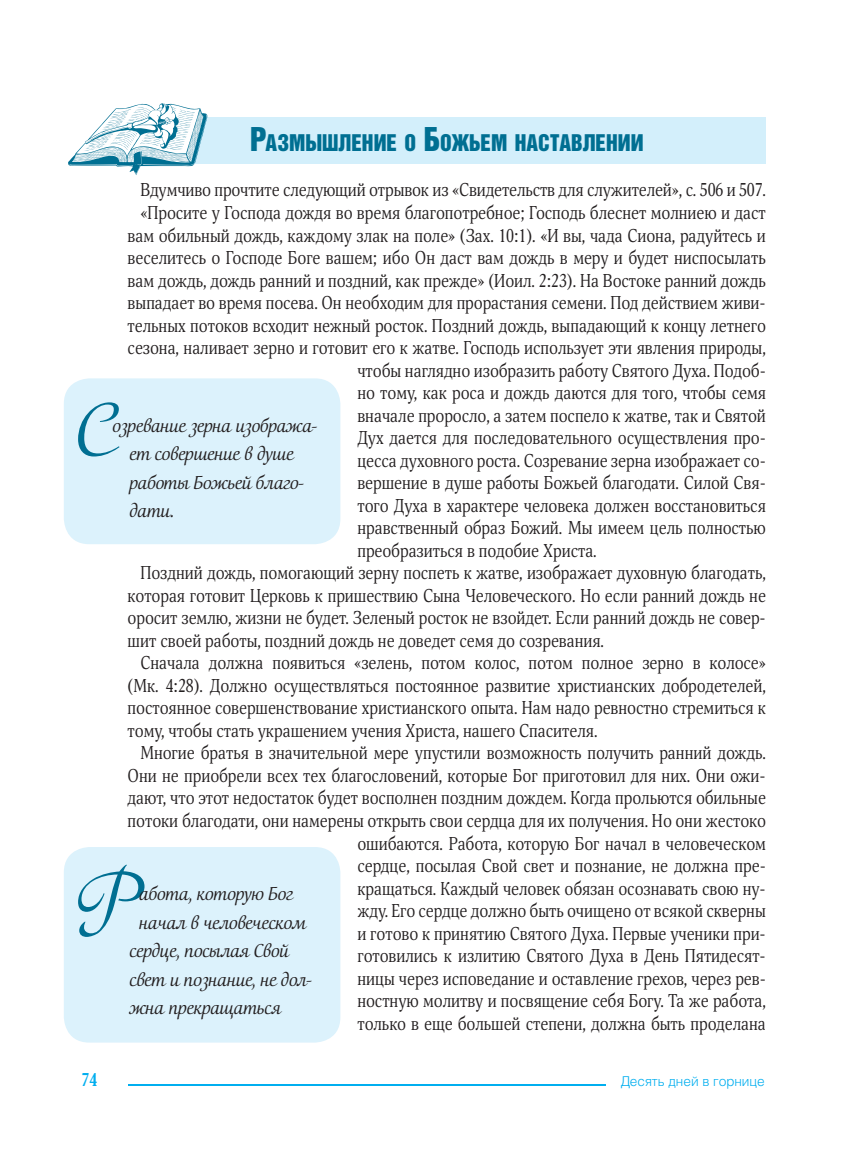
<style>
.page{position:relative;width:851px;height:1149px;background:#fff}
.page>*{position:absolute;margin:0;border:0;box-sizing:border-box;transform-origin:0 0}
.t1{font:68.4px "Orbi Calligraphic Three";color:#006f92}
.t2{font:21px "Helvetica Inserat Cyrillic";color:#006f92}
.t3{font:condensed 18px "Orbi";color:#231f20}
.t4{font:18px/28.5px "Orbi Calligraphic One";letter-spacing:-.02em;color:#231f20}
.t5{font:700 condensed 18px "Orbi";color:#00aeef}
.t6{font:300 13.5px "Helios";color:#00aeef}
.s1{font-size:30px}
</style>
<div class="page">
<div style="left:191px;top:117px;width:574px;height:47px;background:#d3effb"></div>
<svg style="left:68px;top:103px;width:139px;height:72px"></svg>
<hr style="left:128px;top:1083px;width:477px;height:2px;background:#00aeef">
<div style="left:64px;top:378px;width:276px;height:166px;background:#dcf2fc;border-radius:26px"></div>
<div style="left:64px;top:846px;width:276px;height:196px;background:#dcf2fc;border-radius:26px"></div>
<p class="t2" style="left:250px;top:130px;width:395px"><span class="s1">Р</span>АЗМЫШЛЕНИЕ О <span class="s1">Б</span>ОЖЬЕМ НАСТАВЛЕНИИ</p>
<p class="t3" style="left:140px;top:178px;width:627px">Вдумчиво прочтите следующий отрывок из «Свидетельств для служителей», с. 506 и 507.</p>
<p class="t3" style="left:140px;top:201px;width:627px">«Просите у Господа дождя во время благопотребное; Господь блеснет молниею и даст</p>
<p class="t3" style="left:128px;top:223px;width:639px">вам обильный дождь, каждому злак на поле» (Зах. 10:1). «И вы, чада Сиона, радуйтесь и</p>
<p class="t3" style="left:128px;top:246px;width:639px">веселитесь о Господе Боге вашем; ибо Он даст вам дождь в меру и будет ниспосылать</p>
<p class="t3" style="left:128px;top:268px;width:639px">вам дождь, дождь ранний и поздний, как прежде» (Иоил. 2:23). На Востоке ранний дождь</p>
<p class="t3" style="left:128px;top:291px;width:639px">выпадает во время посева. Он необходим для прорастания семени. Под действием живи-</p>
<p class="t3" style="left:128px;top:313px;width:639px">тельных потоков всходит нежный росток. Поздний дождь, выпадающий к концу летнего</p>
<p class="t3" style="left:128px;top:336px;width:639px">сезона, наливает зерно и готовит его к жатве. Господь использует эти явления природы,</p>
<p class="t3" style="left:357px;top:358px;width:410px">чтобы наглядно изобразить работу Святого Духа. Подоб-</p>
<p class="t3" style="left:357px;top:381px;width:410px">но тому, как роса и дождь даются для того, чтобы семя</p>
<p class="t3" style="left:357px;top:403px;width:410px">вначале проросло, а затем поспело к жатве, так и Святой</p>
<p class="t3" style="left:357px;top:426px;width:410px">Дух дается для последовательного осуществления про-</p>
<p class="t3" style="left:357px;top:448px;width:410px">цесса духовного роста. Созревание зерна изображает со-</p>
<p class="t3" style="left:357px;top:471px;width:410px">вершение в душе работы Божьей благодати. Силой Свя-</p>
<p class="t3" style="left:357px;top:493px;width:410px">того Духа в характере человека должен восстановиться</p>
<p class="t3" style="left:357px;top:516px;width:410px">нравственный образ Божий. Мы имеем цель полностью</p>
<p class="t3" style="left:357px;top:538px;width:241px">преобразиться в подобие Христа.</p>
<p class="t3" style="left:140px;top:561px;width:627px">Поздний дождь, помогающий зерну поспеть к жатве, изображает духовную благодать,</p>
<p class="t3" style="left:128px;top:583px;width:639px">которая готовит Церковь к пришествию Сына Человеческого. Но если ранний дождь не</p>
<p class="t3" style="left:128px;top:606px;width:639px">оросит землю, жизни не будет. Зеленый росток не взойдет. Если ранний дождь не совер-</p>
<p class="t3" style="left:128px;top:628px;width:478px">шит своей работы, поздний дождь не доведет семя до созревания.</p>
<p class="t3" style="left:140px;top:651px;width:627px">Сначала должна появиться «зелень, потом колос, потом полное зерно в колосе»</p>
<p class="t3" style="left:128px;top:673px;width:639px">(Мк. 4:28). Должно осуществляться постоянное развитие христианских добродетелей,</p>
<p class="t3" style="left:128px;top:696px;width:639px">постоянное совершенствование христианского опыта. Нам надо ревностно стремиться к</p>
<p class="t3" style="left:128px;top:718px;width:471px">тому, чтобы стать украшением учения Христа, нашего Спасителя.</p>
<p class="t3" style="left:140px;top:741px;width:627px">Многие братья в значительной мере упустили возможность получить ранний дождь.</p>
<p class="t3" style="left:128px;top:763px;width:639px">Они не приобрели всех тех благословений, которые Бог приготовил для них. Они ожи-</p>
<p class="t3" style="left:128px;top:786px;width:639px">дают, что этот недостаток будет восполнен поздним дождем. Когда прольются обильные</p>
<p class="t3" style="left:128px;top:808px;width:639px">потоки благодати, они намерены открыть свои сердца для их получения. Но они жестоко</p>
<p class="t3" style="left:357px;top:831px;width:410px">ошибаются. Работа, которую Бог начал в человеческом</p>
<p class="t3" style="left:357px;top:853px;width:410px">сердце, посылая Свой свет и познание, не должна пре-</p>
<p class="t3" style="left:357px;top:876px;width:410px">кращаться. Каждый человек обязан осознавать свою ну-</p>
<p class="t3" style="left:357px;top:898px;width:410px">жду. Его сердце должно быть очищено от всякой скверны</p>
<p class="t3" style="left:357px;top:921px;width:410px">и готово к принятию Святого Духа. Первые ученики при-</p>
<p class="t3" style="left:357px;top:943px;width:410px">готовились к излитию Святого Духа в День Пятидесят-</p>
<p class="t3" style="left:357px;top:966px;width:410px">ницы через исповедание и оставление грехов, через рев-</p>
<p class="t3" style="left:357px;top:988px;width:410px">ностную молитву и посвящение себя Богу. Та же работа,</p>
<p class="t3" style="left:357px;top:1011px;width:410px">только в еще большей степени, должна быть проделана</p>
<h1 class="t1" style="left:73px;top:392px;width:42px">С</h1>
<p class="t4" style="left:129px;top:411px;width:190px;text-indent:-17px">озревание зерна изобража&shy;ет совершение в душе работы Божьей благо&shy;дати.</p>
<h1 class="t1" style="left:75px;top:860px;width:67px">Р</h1>
<p class="t4" style="left:139px;top:879px;width:155px">абота, которую Бог</p>
<p class="t4" style="left:139px;top:908px;width:168px">начал в человеческом</p>
<p class="t4" style="left:129px;top:936px;width:161px">сердце, посылая Свой</p>
<p class="t4" style="left:129px;top:965px;width:184px">свет и познание, не дол-</p>
<p class="t4" style="left:129px;top:993px;width:153px">жна прекращаться</p>
<p class="t5" style="left:81px;top:1067px;width:18px">74</p>
<p class="t6" style="left:620px;top:1072px;width:145px">Десять дней в горнице</p>
</div>
